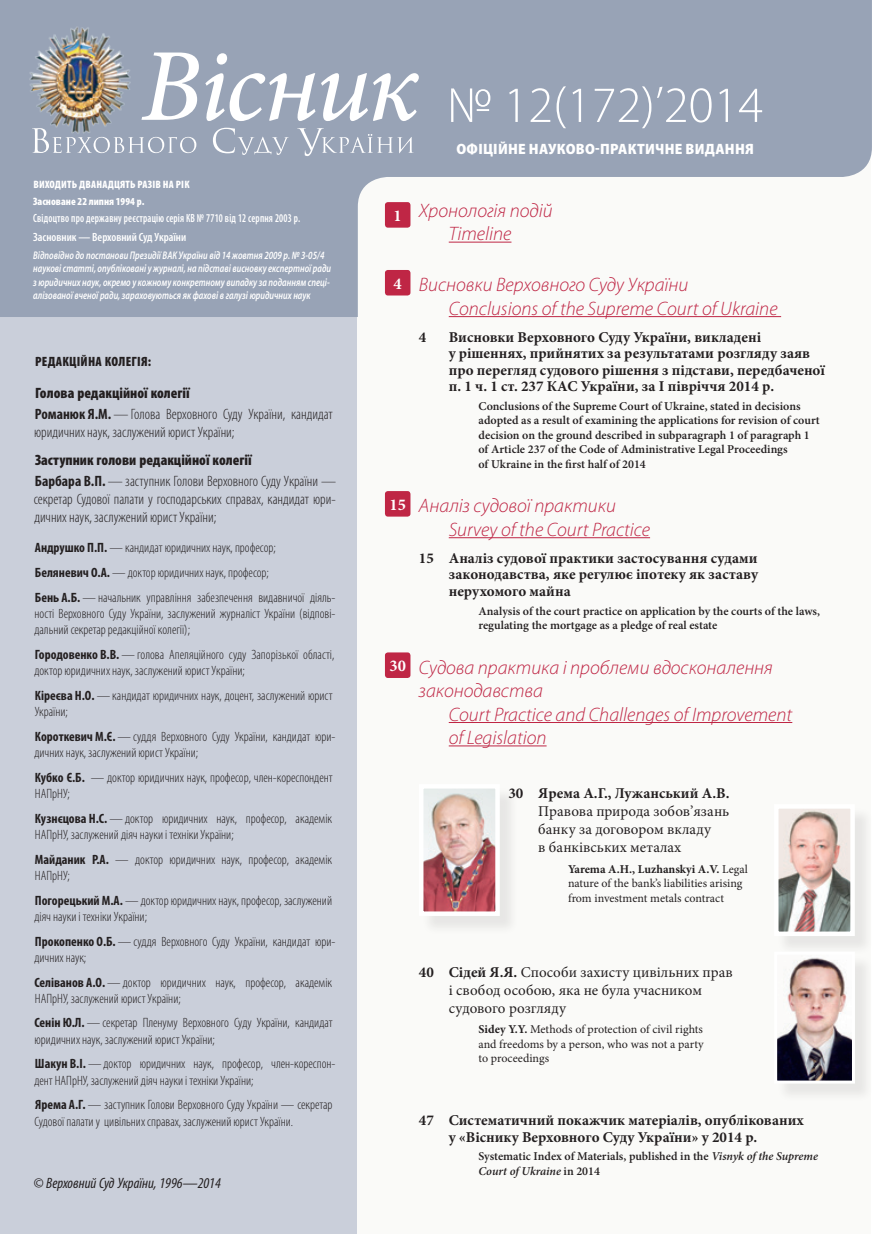
<style>
.page{position:relative;width:872px;height:1234px;background:#fff}
.page>*{position:absolute;margin:0;border:0;box-sizing:border-box;transform-origin:0 0}
.t1{font:300 51px "Myriad Pro";color:#fff}
.t2{font:italic 300 19.5px/23.4px "Myriad Pro";color:#bf2645}
.t3{font:700 16.5px "Minion Pro";color:#fff}
.t4{font:700 15px/16.5px "Minion Pro";color:#231f20}
.t5{font:300 condensed 15px/21px "Myriad Pro";color:#231f20}
.t6{font:15px/18px "Minion Pro";color:#231f20}
.t7{font:900 semi-condensed 15px "Myriad Pro";letter-spacing:.02em;color:#fff}
.t8{font:italic condensed 15px "Myriad Pro";color:#231f20}
.t9{font:300 condensed 13.5px/16.2px "Myriad Pro";color:#231f20}
.t10{font:900 condensed 13.5px "Myriad Pro";letter-spacing:.02em;color:#231f20}
.t11{font:600 12px/14.4px "Minion Pro";color:#231f20}
.t12{font:12px/14.4px "Minion Pro";color:#231f20}
.t13{font:600 condensed 12px/18.8px "Myriad Pro";letter-spacing:.02em;color:#fff;scale:.83 1}
.t14{font:italic 600 semi-condensed 11.1px/13.4px "Myriad Pro";color:#fff;scale:.82 1}
.t15{font:900 condensed 10.8px/17.4px "Myriad Pro";letter-spacing:.02em;color:#fff}
.s1{font-weight:900}
.s2{font-weight:700}
.s3{font-style:italic}
</style>
<div class="page">
<div style="left:0;top:317px;width:871px;height:916px;background:#cacfda"></div>
<div style="left:358px;top:143px;width:513px;height:1090px;background:#fafaf8"></div>
<svg style="left:0;top:0;width:872px;height:317px;fill:#98a3b6"></svg>
<svg style="left:143px;top:52px;width:276px;height:69px"></svg>
<svg style="left:32px;top:128px;width:382px;height:28px;background:#a4aebe"></svg>
<img style="left:17px;top:13px;width:126px;height:136px">
<hr style="left:449px;top:241px;width:62px;height:1px;background:#bf2645">
<hr style="left:449px;top:316px;width:332px;height:1px;background:#bf2645">
<hr style="left:449px;top:537px;width:201px;height:1px;background:#bf2645">
<hr style="left:449px;top:721px;width:343px;height:1px;background:#bf2645">
<hr style="left:449px;top:745px;width:97px;height:1px;background:#bf2645">
<div style="left:421px;top:786px;width:97px;height:148px;background:#efeeec"></div>
<img style="left:424px;top:789px;width:71px;height:121px">
<div style="left:419px;top:783px;width:81px;height:132px;border:4px solid #fff"></div>
<div style="left:776px;top:806px;width:96px;height:148px;background:#eeedeb"></div>
<img style="left:779px;top:810px;width:71px;height:120px">
<div style="left:774px;top:804px;width:81px;height:131px;border:4px solid #fff"></div>
<div style="left:776px;top:953px;width:96px;height:148px;background:#eeedec"></div>
<img style="left:778px;top:955px;width:73px;height:124px">
<div style="left:774px;top:951px;width:81px;height:132px;border:3px solid #fff"></div>
<div style="left:385px;top:202px;width:25px;height:25px;background:#bf2645;border-radius:3px"></div>
<div style="left:385px;top:270px;width:25px;height:25px;background:#bf2645;border-radius:3px"></div>
<div style="left:385px;top:491px;width:25px;height:25px;background:#bf2645;border-radius:3px"></div>
<div style="left:385px;top:652px;width:25px;height:25px;background:#bf2645;border-radius:3px"></div>
<p class="t15" style="left:33px;top:175px;width:158px">ВИХОДИТЬ ДВАНАДЦЯТЬ РАЗІВ НА РІК<br>Засноване 22 липня 1994 р.</p>
<p class="t13" style="left:33px;top:209px;width:323px">Свідоцтво про державну реєстрацію серія КВ № 7710 від 12 серпня 2003 р.<br>Засновник — Верховний Суд України</p>
<p class="t14" style="left:33px;top:249px;width:365px">Відповідно до постанови Президії ВАК України від 14 жовтня 2009 р. № 3-05/4 наукові статті, опубліковані у журналі, на підставі висновку експертної ради з юридичних наук, окремо у кожному конкретному випадку за поданням спеці&shy;алізованої вченої ради, зараховуються як фахові в галузі юридичних наук</p>
<p class="t10" style="left:35px;top:354px;width:118px">РЕДАКЦІЙНА КОЛЕГІЯ:</p>
<p class="t5" style="left:35px;top:382px;width:299px"><span class="s1">Голова редакційної колегії<br></span><span class="s2">Романюк Я.М.</span>— Голова Верховного Суду України, кандидат</p>
<p class="t5" style="left:34px;top:421px;width:202px">юридичних наук, заслужений юрист України;</p>
<p class="t5" style="left:35px;top:450px;width:303px"><span class="s1">Заступник голови редакційної колегії<br></span><span class="s2">Барбара В.П.</span>—заступник Голови Верховного Суду України —</p>
<p class="t5" style="left:34px;top:490px;width:303px;line-height:18px">секретар Судової палати у господарських справах, кандидат юри&shy;дичних наук, заслужений юрист України;</p>
<p class="t9" style="left:35px;top:536px;width:302px;line-height:24.8px"><span class="s2">Андрушко П.П.</span>— кандидат юридичних наук, професор;<br><span class="s2">Беляневич О.А.</span> — доктор юридичних наук, професор;<br><span class="s2">Бень А.Б.</span> — начальник управління забезпечення видавничої діяль-</p>
<p class="t9" style="left:34px;top:605px;width:302px">ності Верховного Суду України, заслужений журналіст України (відпові&shy;дальний секретар редакційної колегії);</p>
<p class="t9" style="left:34px;top:646px;width:301px"><span class="s2">Городовенко В.В.</span> — голова Апеляційного суду Запорізької області, доктор юридичних наук, заслужений юрист України;</p>
<p class="t9" style="left:35px;top:687px;width:299px"><span class="s2">Кіреєва Н.О.</span> —кандидат юридичних наук, доцент, заслужений юрист<br>України;</p>
<p class="t9" style="left:34px;top:728px;width:302px"><span class="s2">Короткевич М.Є.</span>— суддя Верховного Суду України, кандидат юри&shy;дичних наук, заслужений юрист України;</p>
<p class="t9" style="left:35px;top:769px;width:299px"><span class="s2">Кубко Є.Б.</span> — доктор юридичних наук, професор, член-кореспондент<br>НАПрНУ;</p>
<p class="t9" style="left:35px;top:810px;width:299px"><span class="s2">Кузнєцова Н.С.</span> —доктор юридичних наук, професор, академік<br>НАПрНУ, заслужений діяч науки і техніки України;</p>
<p class="t9" style="left:35px;top:851px;width:299px"><span class="s2">Майданик Р.А.</span> — доктор юридичних наук, професор, академік<br>НАПрНУ;</p>
<p class="t9" style="left:34px;top:892px;width:299px"><span class="s2">Погорецький М.А.</span> — доктор юридичних наук, професор, заслужений діяч науки і техніки України;</p>
<p class="t9" style="left:34px;top:933px;width:302px"><span class="s2">Прокопенко О.Б.</span>— суддя Верховного Суду України, кандидат юри&shy;дичних наук;</p>
<p class="t9" style="left:34px;top:974px;width:299px"><span class="s2">Селіванов А.О.</span>—доктор юридичних наук, професор, академік<br>НАПрНУ, заслужений юрист України;</p>
<p class="t9" style="left:34px;top:1014px;width:300px"><span class="s2">Сенін Ю.Л.</span> — секретар Пленуму Верховного Суду України, кандидат юридичних наук, заслужений юрист України;</p>
<p class="t9" style="left:34px;top:1055px;width:302px"><span class="s2">Шакун В.І.</span> —доктор юридичних наук, професор, член-кореспон&shy;дент НАПрНУ, заслужений діяч науки і техніки України;</p>
<p class="t9" style="left:34px;top:1096px;width:299px"><span class="s2">Ярема А.Г.</span> — заступник Голови Верховного Суду України — секретар<br>Судової палати у -цивільних справах, заслужений юрист України.</p>
<p class="t8" style="left:33px;top:1173px;width:189px">© Верховний Суд України, 1996—2014</p>
<h1 class="t1" style="left:447px;top:77px;width:318px">№ 12(172)’2014</h1>
<p class="t7" style="left:456px;top:141px;width:299px">ОФІЦІЙНЕ НАУКОВО-ПРАКТИЧНЕ ВИДАННЯ</p>
<p class="t3" style="left:393px;top:204px;width:10px">1</p>
<p class="t3" style="left:393px;top:272px;width:10px">4</p>
<p class="t3" style="left:389px;top:493px;width:18px">15</p>
<p class="t3" style="left:389px;top:654px;width:18px">30</p>
<h2 class="t2" style="left:419px;top:199px;width:135px;text-align:center">Хронологія подій<br>Timeline</h2>
<h2 class="t2" style="left:449px;top:273px;width:330px;text-indent:-30px">Висновки Верховного Суду України<br>Conclusions of the Supreme Court of Ukraine</h2>
<p class="t4" style="left:419px;top:328px;width:9px">4</p>
<p class="t4" style="left:449px;top:328px;width:377px">Висновки Верховного Суду України, викладені<br>у рішеннях, прийнятих за результатами розгляду заяв про перегляд судового рішення з підстави, передбаченої п. 1 ч. 1 ст. 237 КАС України, за I півріччя 2014 р.</p>
<p class="t11" style="left:478px;top:399px;width:343px">Conclusions of the Supreme Court of Ukraine, stated in decisions adopted as a result of examining the applications for revision of court decision on the ground described in subparagraph 1 of paragraph 1 of Article 237 of the Code of Administrative Legal Proceedings<br>of Ukraine in the first half of 2014</p>
<h2 class="t2" style="left:449px;top:494px;width:203px;text-indent:-30px">Аналіз судової практики<br>Survey of the Court Practice</h2>
<p class="t4" style="left:449px;top:549px;width:311px;text-align:justify;text-indent:-30px">15 Аналіз судової практики застосування судами законодавства, яке регулює іпотеку як заставу нерухомого майна</p>
<p class="t11" style="left:478px;top:603px;width:343px">Analysis of the court practice on application by the courts of the laws, regulating the mortgage as a pledge of real estate</p>
<h2 class="t2" style="left:419px;top:656px;width:355px">Судова практика і проблеми вдосконалення законодавства</h2>
<h2 class="t2" style="left:449px;top:702px;width:345px">Court Practice and Challenges of Improvement of Legislation</h2>
<p class="t4" style="left:508px;top:784px;width:223px">30 Ярема А.Г., Лужанський А.В.</p>
<p class="t6" style="left:538px;top:802px;width:193px">Правова природа зобов’язань банку за договором вкладу<br>в банківських металах</p>
<p class="t12" style="left:568px;top:861px;width:181px"><span class="s2">Yarema A.H., Luzhanskyi A.V.</span> Legal nature of the bank’s liabilities arising from investment metals contract</p>
<p class="t6" style="left:449px;top:962px;width:285px;text-indent:-30px"><span class="s2">40 Сідей Я.Я.</span> Способи захисту цивільних прав і свобод особою, яка не була учасником судового розгляду</p>
<p class="t12" style="left:478px;top:1022px;width:226px;text-align:justify"><span class="s2">Sidey Y.Y.</span> Methods of protection of civil rights and freedoms by a person, who was not a party to proceedings</p>
<p class="t4" style="left:449px;top:1111px;width:356px;text-indent:-30px">47 Систематичний покажчик матеріалів, опублікованих у «Віснику Верховного Суду України» у 2014 р.</p>
<p class="t11" style="left:478px;top:1148px;width:341px">Systematic Index of Materials, published in the <span class="s3">Visnyk of the Supreme<br>Court of Ukraine</span> in 2014</p>
</div>
